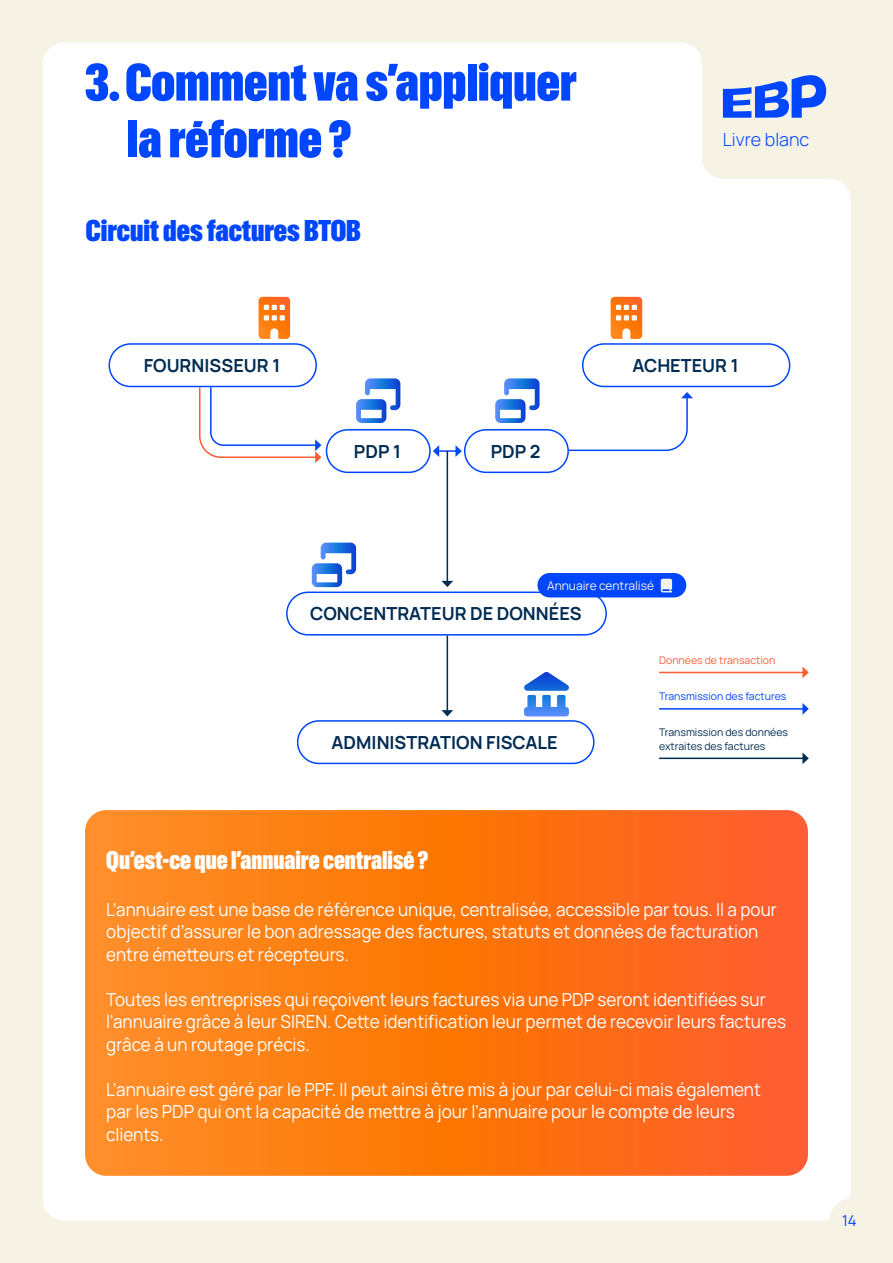
<style>
.page{position:relative;width:893px;height:1263px;background:#f6f2e4}
.page>*{position:absolute;margin:0;border:0;box-sizing:border-box;transform-origin:0 0}
.t1{font:extra-condensed 52.5px/56.7px "EBP Gravity Cyrillic";color:#0046fe}
.t2{font:extra-condensed 30px "EBP Gravity Cyrillic";color:#0046fe}
.t3{font:extra-condensed 25.5px "EBP Gravity Cyrillic";color:#fff}
.t4{font:18px/22.5px "Manrope";color:#fff;scale:.95 1}
.t5{font:700 18px "Manrope";color:#002c52}
.t6{font:300 18px "Manrope";color:#0046fe}
.t7{font:15px "Manrope";color:#0046fe}
.t8{font:12px "Manrope";color:#f6f2e4}
.t9{font:10.5px/13.5px "Manrope";color:#002c52}
.t10{font:10.5px "Manrope";color:#0046fe}
.t11{font:10.5px "Manrope";color:#ff5c35}
</style>
<div class="page">
<div style="left:43px;top:43px;width:807px;height:1177px;background:#fff;border-radius:21px"></div>
<div style="left:680px;top:21px;width:192px;height:43px;background:#f6f2e4;border-radius:21px"></div>
<div style="left:829px;top:21px;width:43px;height:179px;background:#f6f2e4;border-radius:21px"></div>
<div style="left:702px;top:43px;width:148px;height:136px;background:#f6f2e4;border-radius:21px"></div>
<svg style="left:723px;top:75px;width:103px;height:43px"></svg>
<svg style="left:312px;top:543px;width:44px;height:44px"></svg>
<svg style="left:495px;top:378px;width:44px;height:45px"></svg>
<svg style="left:356px;top:378px;width:44px;height:45px"></svg>
<svg style="left:85px;top:810px;width:723px;height:366px;background:#fd7618"></svg>
<svg style="left:259px;top:297px;width:31px;height:42px"></svg>
<svg style="left:611px;top:297px;width:31px;height:42px"></svg>
<svg style="left:524px;top:672px;width:45px;height:44px"></svg>
<div style="left:109px;top:343px;width:208px;height:44px;border:2px solid #0046fe;border-radius:21px"></div>
<div style="left:286px;top:591px;width:321px;height:44px;border:2px solid #0046fe;border-radius:21px"></div>
<div style="left:297px;top:720px;width:298px;height:44px;border:2px solid #0046fe;border-radius:21px"></div>
<div style="left:326px;top:429px;width:105px;height:44px;border:2px solid #0046fe;border-radius:21px"></div>
<div style="left:464px;top:429px;width:105px;height:44px;border:2px solid #0046fe;border-radius:21px"></div>
<div style="left:582px;top:343px;width:208px;height:44px;border:2px solid #0046fe;border-radius:21px"></div>
<svg style="left:433px;top:445px;width:29px;height:12px"></svg>
<hr style="left:447px;top:451px;width:1px;height:130px;background:#002c52">
<svg style="left:441px;top:581px;width:12px;height:6px"></svg>
<hr style="left:447px;top:635px;width:1px;height:76px;background:#002c52">
<svg style="left:441px;top:710px;width:12px;height:6px"></svg>
<hr style="left:659px;top:757px;width:144px;height:2px;background:#002c52">
<svg style="left:802px;top:752px;width:7px;height:12px"></svg>
<hr style="left:659px;top:708px;width:144px;height:2px;background:#0046fe">
<svg style="left:802px;top:703px;width:7px;height:12px"></svg>
<hr style="left:659px;top:672px;width:144px;height:1px;background:#ff5c35">
<svg style="left:802px;top:667px;width:7px;height:11px"></svg>
<svg style="left:198px;top:386px;width:123px;height:77px"></svg>
<svg style="left:567px;top:392px;width:126px;height:60px"></svg>
<div style="left:537px;top:573px;width:149px;height:24px;background:#0046fe;border-radius:12px"></div>
<svg style="left:661px;top:579px;width:11px;height:13px"></svg>
<div style="left:829px;top:1199px;width:43px;height:43px;background:#f6f2e4;border-radius:50%"></div>
<h1 class="t1" style="left:127px;top:54px;width:451px;text-indent:-42px">3. Comment va s’appliquer la réforme ?</h1>
<h2 class="t2" style="left:86px;top:214px;width:276px">Circuit des factures BTOB</h2>
<p class="t5" style="left:144px;top:350px;width:138px">FOURNISSEUR 1</p>
<p class="t5" style="left:354px;top:436px;width:49px">PDP 1</p>
<p class="t5" style="left:491px;top:436px;width:51px">PDP 2</p>
<p class="t6" style="left:723px;top:126px;width:88px">Livre blanc</p>
<p class="t5" style="left:632px;top:350px;width:108px">ACHETEUR 1</p>
<p class="t8" style="left:547px;top:576px;width:108px">Annuaire centralisé</p>
<p class="t5" style="left:310px;top:598px;width:273px">CONCENTRATEUR DE DONNÉES</p>
<p class="t5" style="left:332px;top:727px;width:228px">ADMINISTRATION FISCALE</p>
<p class="t11" style="left:659px;top:652px;width:118px">Données de transaction</p>
<p class="t10" style="left:659px;top:689px;width:129px">Transmission des factures</p>
<p class="t9" style="left:659px;top:725px;width:130px">Transmission des données extraites des factures</p>
<h3 class="t3" style="left:106px;top:847px;width:323px">Qu’est-ce que l’annuaire centralisé ?</h3>
<p class="t4" style="left:106px;top:897px;width:707px">L’annuaire est une base de référence unique, centralisée, accessible par tous. Il a pour objectif d’assurer le bon adressage des factures, statuts et données de facturation entre émetteurs et récepteurs.</p>
<p class="t4" style="left:106px;top:987px;width:717px">Toutes les entreprises qui reçoivent leurs factures via une PDP seront identifiées sur l’annuaire grâce à leur SIREN. Cette identification leur permet de recevoir leurs factures grâce à un routage précis.</p>
<p class="t4" style="left:106px;top:1077px;width:691px">L’annuaire est géré par le PPF. Il peut ainsi être mis à jour par celui-ci mais également par les PDP qui ont la capacité de mettre à jour l’annuaire pour le compte de leurs clients.</p>
<p class="t7" style="left:842px;top:1209px;width:16px">14</p>
</div>
